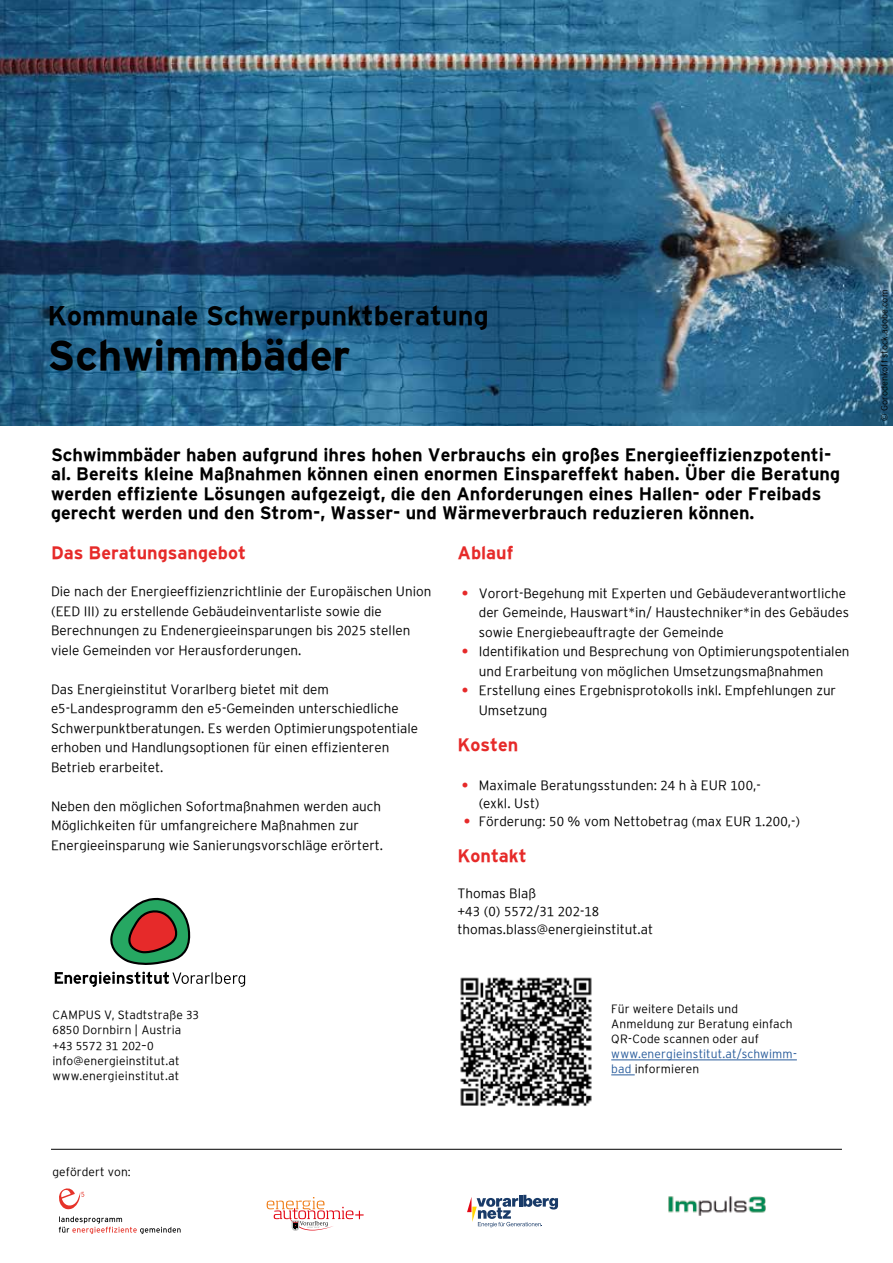
<style>
.page{position:relative;width:893px;height:1263px;background:#fff}
.page>*{position:absolute;margin:0;border:0;box-sizing:border-box;transform-origin:0 0}
.t1{font:700 42px "Energieinstitut";color:#000}
.t2{font:700 27px "Energieinstitut";color:#000}
.t3{font:700 18px/19.5px "Energieinstitut";color:#000}
.t4{font:700 18px "Energieinstitut";color:#e62a29}
.t5{font:300 13.5px/19.5px "Energieinstitut";color:#000}
.t6{font:300 12px/15px "Energieinstitut";letter-spacing:.01em;color:#000}
.t7{font:300 12px/15px "Energieinstitut";letter-spacing:.01em;color:#275b9b}
.t8{font:300 9px "Energieinstitut";color:#000}
.s1{font-weight:700;color:#e62a2a}
.s2{color:#000}
</style>
<div class="page">
<img style="left:0;top:0;width:893px;height:425px">
<hr style="left:51px;top:1149px;width:791px;height:1px;background:#000">
<svg style="left:110px;top:898px;width:81px;height:67px"></svg>
<svg style="left:55px;top:971px;width:190px;height:16px"></svg>
<img style="left:460px;top:977px;width:132px;height:129px">
<svg style="left:267px;top:1197px;width:97px;height:34px"></svg>
<svg style="left:467px;top:1195px;width:91px;height:32px"></svg>
<img style="left:669px;top:1197px;width:97px;height:18px">
<svg style="left:59px;top:1188px;width:25px;height:22px"></svg>
<svg style="left:59px;top:1216px;width:122px;height:18px"></svg>
<hr style="left:611px;top:1059px;width:186px;height:1px;background:#275b9b">
<svg style="left:611px;top:1074px;width:24px;height:1px"></svg>
<h2 class="t2" style="left:48px;top:300px;width:443px">Kommunale Schwerpunktberatung</h2>
<h1 class="t1" style="left:48px;top:331px;width:304px">Schwimmbäder</h1>
<p class="t3" style="left:51px;top:445px;width:791px">Schwimmbäder haben aufgrund ihres hohen Verbrauchs ein großes Energieeffizienzpotenti&shy;al. Bereits kleine Maßnahmen können einen enormen Einspareffekt haben. Über die Beratung werden effiziente Lösungen aufgezeigt, die den Anforderungen eines Hallen- oder Freibads gerecht werden und den Strom-, Wasser- und Wärmeverbrauch reduzieren können.</p>
<h3 class="t4" style="left:457px;top:542px;width:57px">Ablauf</h3>
<p class="t5" style="left:479px;top:583px;width:372px;text-indent:-17px"><span class="s1">•</span> Vorort-Begehung mit Experten und Gebäudeverantwortliche der Gemeinde, Hauswart*in/ Haustechniker*in des Gebäudes sowie Energiebeauftragte der Gemeinde</p>
<p class="t5" style="left:479px;top:642px;width:372px;text-indent:-17px"><span class="s1">•</span> Identifikation und Besprechung von Optimierungspotentialen und Erarbeitung von möglichen Umsetzungsmaßnahmen</p>
<p class="t5" style="left:479px;top:681px;width:359px;text-indent:-17px"><span class="s1">•</span> Erstellung eines Ergebnisprotokolls inkl. Empfehlungen zur<br>Umsetzung</p>
<h3 class="t4" style="left:457px;top:734px;width:62px">Kosten</h3>
<p class="t5" style="left:479px;top:776px;width:284px;line-height:18px;text-indent:-17px"><span class="s1">•</span> Maximale Beratungsstunden: 24 h à EUR 100,- (exkl. Ust)</p>
<p class="t5" style="left:464px;top:811px;width:338px"><span class="s1">•</span> Förderung: 50 % vom Nettobetrag (max EUR 1.200,-)</p>
<h3 class="t4" style="left:457px;top:845px;width:71px">Kontakt</h3>
<p class="t5" style="left:457px;top:884px;width:197px;line-height:18px">Thomas Blaß<br>+43 (0) 5572/31 202-18 thomas.blass@energieinstitut.at</p>
<h3 class="t4" style="left:51px;top:542px;width:196px">Das Beratungsangebot</h3>
<p class="t5" style="left:51px;top:582px;width:382px">Die nach der Energieeffizienzrichtlinie der Europäischen Union (EED III) zu erstellende Gebäudeinventarliste sowie die Berechnungen zu Endenergieeinsparungen bis 2025 stellen viele Gemeinden vor Herausforderungen.</p>
<p class="t5" style="left:51px;top:679px;width:368px">Das Energieinstitut Vorarlberg bietet mit dem e5-Landesprogramm den e5-Gemeinden unterschiedliche Schwerpunktberatungen. Es werden Optimierungspotentiale erhoben und Handlungsoptionen für einen effizienteren Betrieb erarbeitet.</p>
<p class="t5" style="left:51px;top:796px;width:334px">Neben den möglichen Sofortmaßnahmen werden auch<br>Möglichkeiten für umfangreichere Maßnahmen zur<br>Energieeinsparung wie Sanierungsvorschläge erörtert.</p>
<p class="t6" style="left:52px;top:1008px;width:148px">CAMPUS V, Stadtstraße 33<br>6850 Dornbirn | Austria +43 5572 31 202–0 info@energieinstitut.at www.energieinstitut.at</p>
<p class="t6" style="left:611px;top:1002px;width:183px">Für weitere Details und<br>Anmeldung zur Beratung einfach<br>QR-Code scannen oder auf</p>
<p class="t7" style="left:611px;top:1047px;width:187px">www.energieinstitut.at/schwimm&shy;bad <span class="s2">informieren</span></p>
<p class="t8" style="left:879px;top:421px;width:133px;rotate:-90deg">© Gorodenkoff stock.adobe.com</p>
<p class="t6" style="left:52px;top:1165px;width:80px">gefördert von:</p>
</div>
